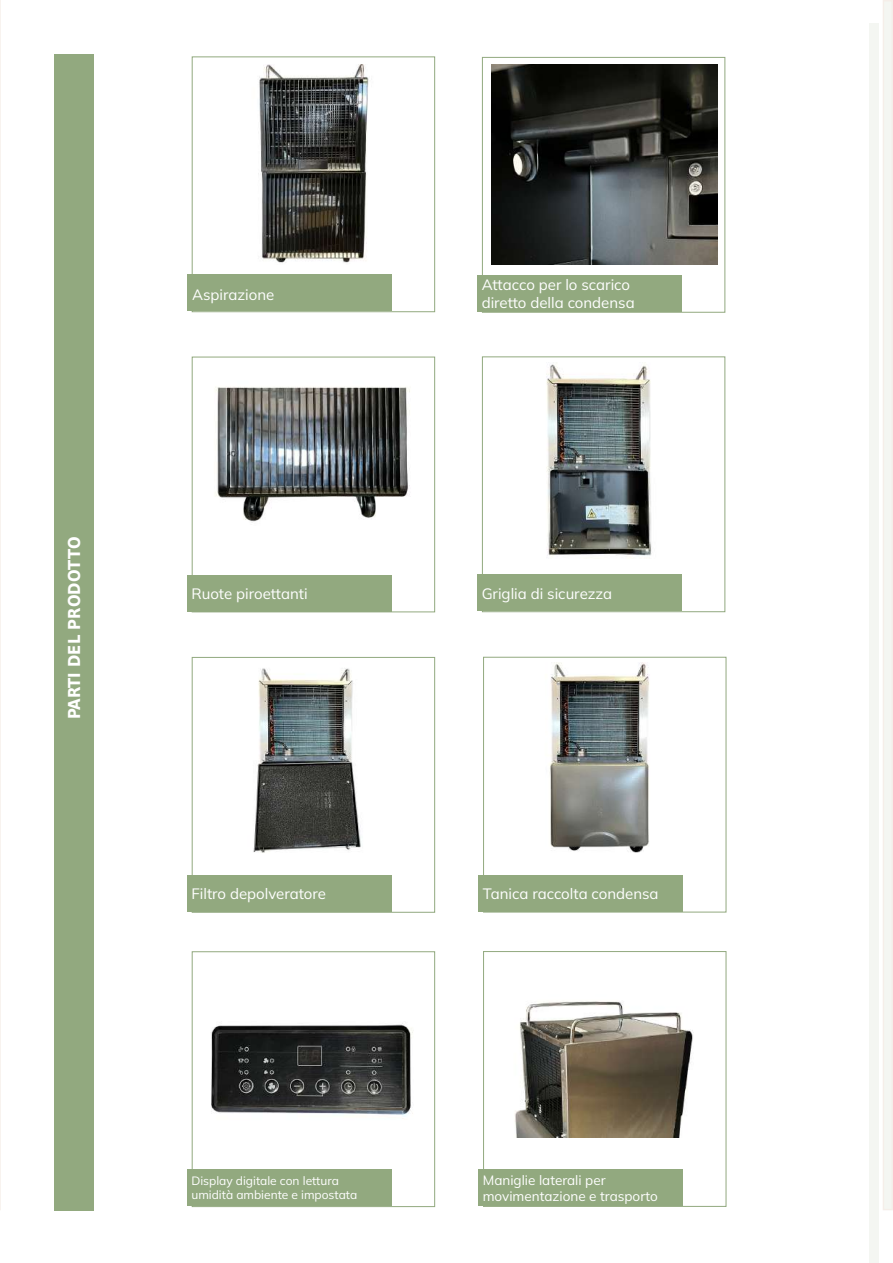
<style>
.page{position:relative;width:893px;height:1263px;background:#fff}
.page>*{position:absolute;margin:0;border:0;box-sizing:border-box;transform-origin:0 0}
.t1{font:700 16.5px "DejaVu Sans Condensed";color:#fff}
.t2{font:200 15px/18px "Mulish";color:#fff}
.t3{font:200 13.5px/16.2px "Mulish";color:#fff}
.t4{font:200 12px/14.4px "Mulish";color:#fff}
</style>
<div class="page">
<div style="left:869px;top:23px;width:9px;height:1240px;background:#f4f6f2"></div>
<svg style="left:0;top:0;width:1px;height:1210px"></svg>
<div style="left:883px;top:0;width:10px;height:1210px;background:#f4f6f2"></div>
<div style="left:54px;top:54px;width:40px;height:1156px;background:#92a97f"></div>
<img style="left:258px;top:65px;width:178px;height:199px">
<div style="left:192px;top:57px;width:243px;height:255px;border:1px solid #92a97f"></div>
<div style="left:187px;top:275px;width:205px;height:36px;background:#92a97f"></div>
<div style="left:191px;top:274px;width:171px;height:37px;border:2px solid #92a97f"></div>
<img style="left:491px;top:64px;width:227px;height:200px">
<div style="left:482px;top:57px;width:243px;height:255px;border:1px solid #92a97f"></div>
<div style="left:477px;top:275px;width:205px;height:37px;background:#92a97f"></div>
<img style="left:191px;top:356px;width:238px;height:190px">
<div style="left:192px;top:357px;width:243px;height:255px;border:1px solid #92a97f"></div>
<div style="left:187px;top:575px;width:205px;height:36px;background:#92a97f"></div>
<img style="left:191px;top:662px;width:170px;height:192px">
<img style="left:211px;top:1023px;width:202px;height:96px">
<div style="left:192px;top:657px;width:243px;height:255px;border:1px solid #92a97f"></div>
<div style="left:192px;top:951px;width:243px;height:256px;border:1px solid #92a97f"></div>
<div style="left:187px;top:875px;width:205px;height:37px;background:#92a97f"></div>
<div style="left:187px;top:1169px;width:205px;height:37px;background:#92a97f"></div>
<img style="left:481px;top:363px;width:171px;height:195px">
<div style="left:482px;top:357px;width:243px;height:255px;border:1px solid #92a97f"></div>
<div style="left:477px;top:575px;width:205px;height:36px;background:#92a97f"></div>
<img style="left:550px;top:662px;width:177px;height:196px">
<img style="left:515px;top:1001px;width:179px;height:136px">
<div style="left:483px;top:657px;width:243px;height:255px;border:1px solid #92a97f"></div>
<div style="left:483px;top:951px;width:243px;height:255px;border:1px solid #92a97f"></div>
<div style="left:478px;top:875px;width:205px;height:37px;background:#92a97f"></div>
<div style="left:478px;top:1169px;width:205px;height:37px;background:#92a97f"></div>
<p class="t1" style="left:61px;top:719px;width:184px;rotate:-90deg">PARTI DEL PRODOTTO</p>
<p class="t2" style="left:192px;top:285px;width:84px">Aspirazione</p>
<p class="t2" style="left:482px;top:276px;width:155px">Attacco per lo scarico diretto della condensa</p>
<p class="t2" style="left:191px;top:584px;width:118px">Ruote piroettanti</p>
<p class="t2" style="left:482px;top:584px;width:132px">Griglia di sicurezza</p>
<p class="t2" style="left:191px;top:885px;width:136px">Filtro depolveratore</p>
<p class="t2" style="left:483px;top:885px;width:177px">Tanica raccolta condensa</p>
<p class="t4" style="left:191px;top:1173px;width:167px">Display digitale con lettura umidità ambiente e impostata</p>
<p class="t3" style="left:483px;top:1171px;width:177px">Maniglie laterali per movimentazione e trasporto</p>
</div>
